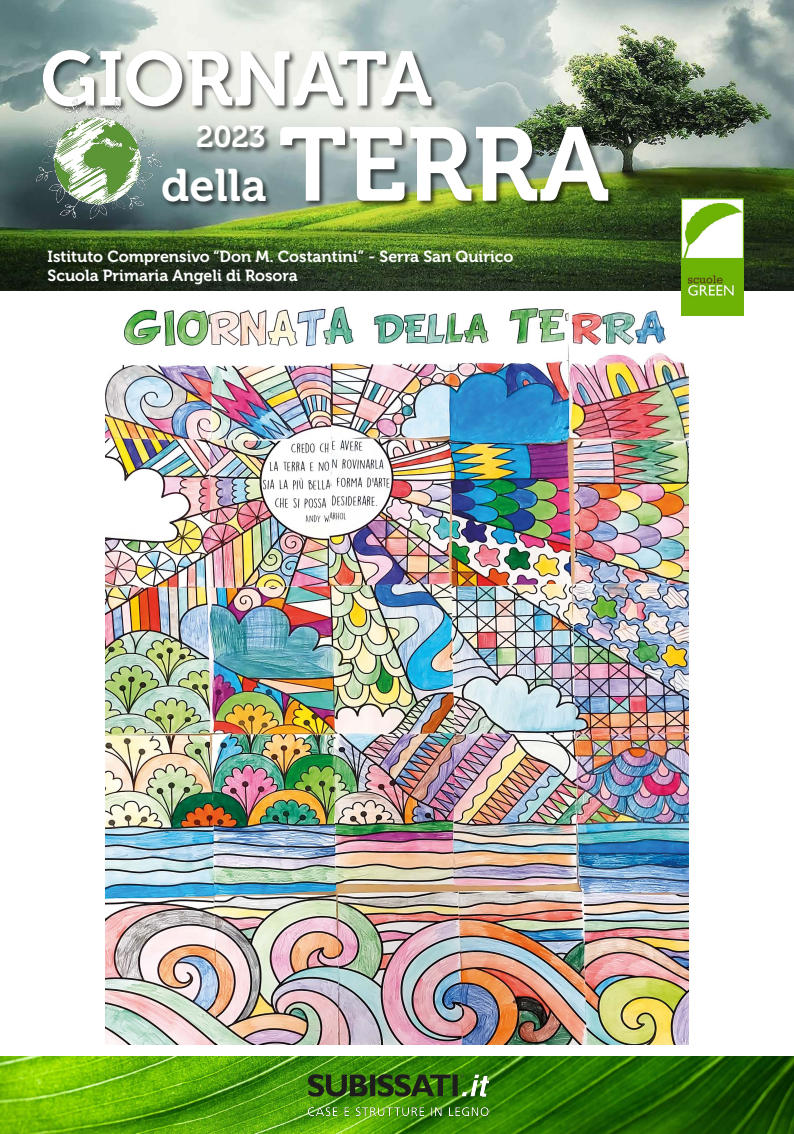
<style>
.page{position:relative;width:794px;height:1134px;background:#fff}
.page>*{position:absolute;margin:0;border:0;box-sizing:border-box;transform-origin:0 0}
.t1{font:104px "Museo 700";color:#fff}
.t2{font:76.64px "Museo 700";color:#fff}
.t3{font:45.44px "Museo 700";color:#fff}
.t4{font:30px "Museo 700";color:#fff}
.t5{font:16px/19.2px "Museo 700";color:#fff}
</style>
<div class="page">
<img style="left:106px;top:306px;width:582px;height:739px">
<img style="left:0;top:1057px;width:794px;height:77px">
<img style="left:294px;top:1056px;width:206px;height:78px">
<img style="left:0;top:0;width:794px;height:290px">
<img style="left:681px;top:198px;width:62px;height:117px">
<img style="left:37px;top:37px;width:581px;height:197px">
<img style="left:193px;top:118px;width:81px;height:45px">
<img style="left:29px;top:89px;width:141px;height:138px">
<h2 class="t2" style="left:41px;top:36px;width:393px">GIORNATA</h2>
<h3 class="t4" style="left:196px;top:120px;width:71px">2023</h3>
<h3 class="t3" style="left:161px;top:160px;width:107px">della</h3>
<h1 class="t1" style="left:279px;top:107px;width:332px">TERRA</h1>
<p class="t5" style="left:48px;top:247px;width:467px">Istituto Comprensivo “Don M. Costantini” - Serra San Quirico<br>Scuola Primaria Angeli di Rosora</p>
</div>
